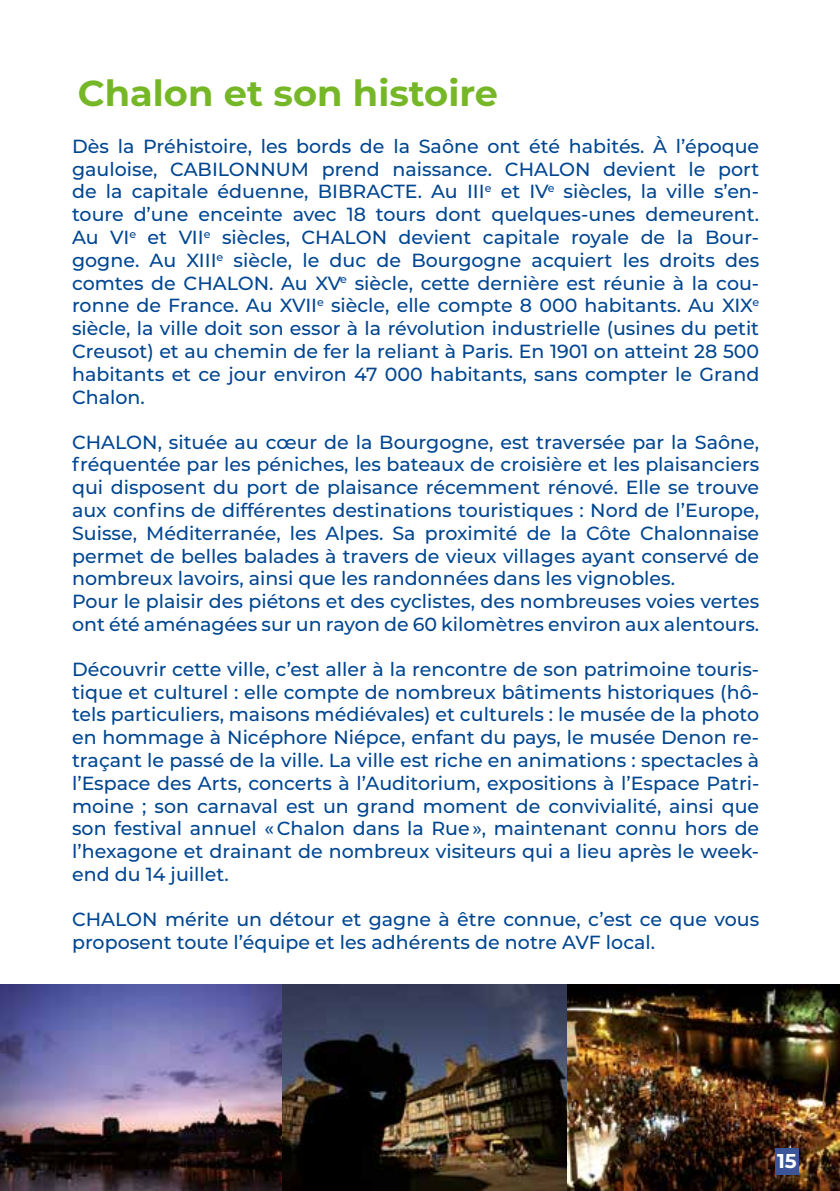
<style>
.page{position:relative;width:840px;height:1191px;background:#fff}
.page>*{position:absolute;margin:0;border:0;box-sizing:border-box;transform-origin:0 0}
.t1{font:700 36px "Montserrat";color:#76b728}
.t2{font:700 20px "Montserrat";color:#fff}
.t3{font:500 19px/22.8px "Montserrat";color:#004691;text-align:justify}
</style>
<div class="page">
<img style="left:291px;top:984px;width:548px;height:207px">
<img style="left:0;top:984px;width:291px;height:207px">
<div style="left:774px;top:1148px;width:24px;height:27px;background:#3c5598"></div>
<h1 class="t1" style="left:78px;top:67px;width:421px">Chalon et son histoire</h1>
<p class="t3" style="left:72px;top:134px;width:688px">Dès la Préhistoire, les bords de la Saône ont été habités. À l’époque gauloise, CABILONNUM prend naissance. CHALON devient le port de la capitale éduenne, BIBRACTE. Au III<sup>e</sup> et IV<sup>e</sup> siècles, la ville s’en&shy;toure d’une enceinte avec 18 tours dont quelques-unes demeurent.<br>Au VI<sup>e</sup> et VII<sup>e</sup> siècles, CHALON devient capitale royale de la Bour&shy;gogne. Au XIII<sup>e</sup> siècle, le duc de Bourgogne acquiert les droits des comtes de CHALON. Au XV<sup>e</sup> siècle, cette dernière est réunie à la cou&shy;ronne de France. Au XVII<sup>e</sup> siècle, elle compte 8 000 habitants. Au XIX<sup>e </sup>siècle, la ville doit son essor à la révolution industrielle (usines du petit Creusot) et au chemin de fer la reliant à Paris. En 1901 on atteint 28 500 habitants et ce jour environ 47 000 habitants, sans compter le Grand Chalon.</p>
<p class="t3" style="left:72px;top:429px;width:688px;text-align:left">CHALON, située au cœur de la Bourgogne, est traversée par la Saône, fréquentée par les péniches, les bateaux de croisière et les plaisanciers qui disposent du port de plaisance récemment rénové. Elle se trouve aux confins de différentes destinations touristiques : Nord de l’Europe, Suisse, Méditerranée, les Alpes. Sa proximité de la Côte Chalonnaise permet de belles balades à travers de vieux villages ayant conservé de nombreux lavoirs, ainsi que les randonnées dans les vignobles.<br>Pour le plaisir des piétons et des cyclistes, des nombreuses voies vertes ont été aménagées sur un rayon de 60 kilomètres environ aux alentours.</p>
<p class="t3" style="left:72px;top:657px;width:688px">Découvrir cette ville, c’est aller à la rencontre de son patrimoine touris&shy;tique et culturel : elle compte de nombreux bâtiments historiques (hô&shy;tels particuliers, maisons médiévales) et culturels : le musée de la photo en hommage à Nicéphore Niépce, enfant du pays, le musée Denon re&shy;traçant le passé de la ville. La ville est riche en animations : spectacles à l’Espace des Arts, concerts à l’Auditorium, expositions à l’Espace Patri&shy;moine ; son carnaval est un grand moment de convivialité, ainsi que son festival annuel « Chalon dans la Rue », maintenant connu hors de l’hexagone et drainant de nombreux visiteurs qui a lieu après le week&shy;end du 14 juillet.</p>
<p class="t3" style="left:72px;top:907px;width:688px">CHALON mérite un détour et gagne à être connue, c’est ce que vous proposent toute l’équipe et les adhérents de notre AVF local.</p>
<p class="t2" style="left:776px;top:1146px;width:21px">15</p>
</div>
